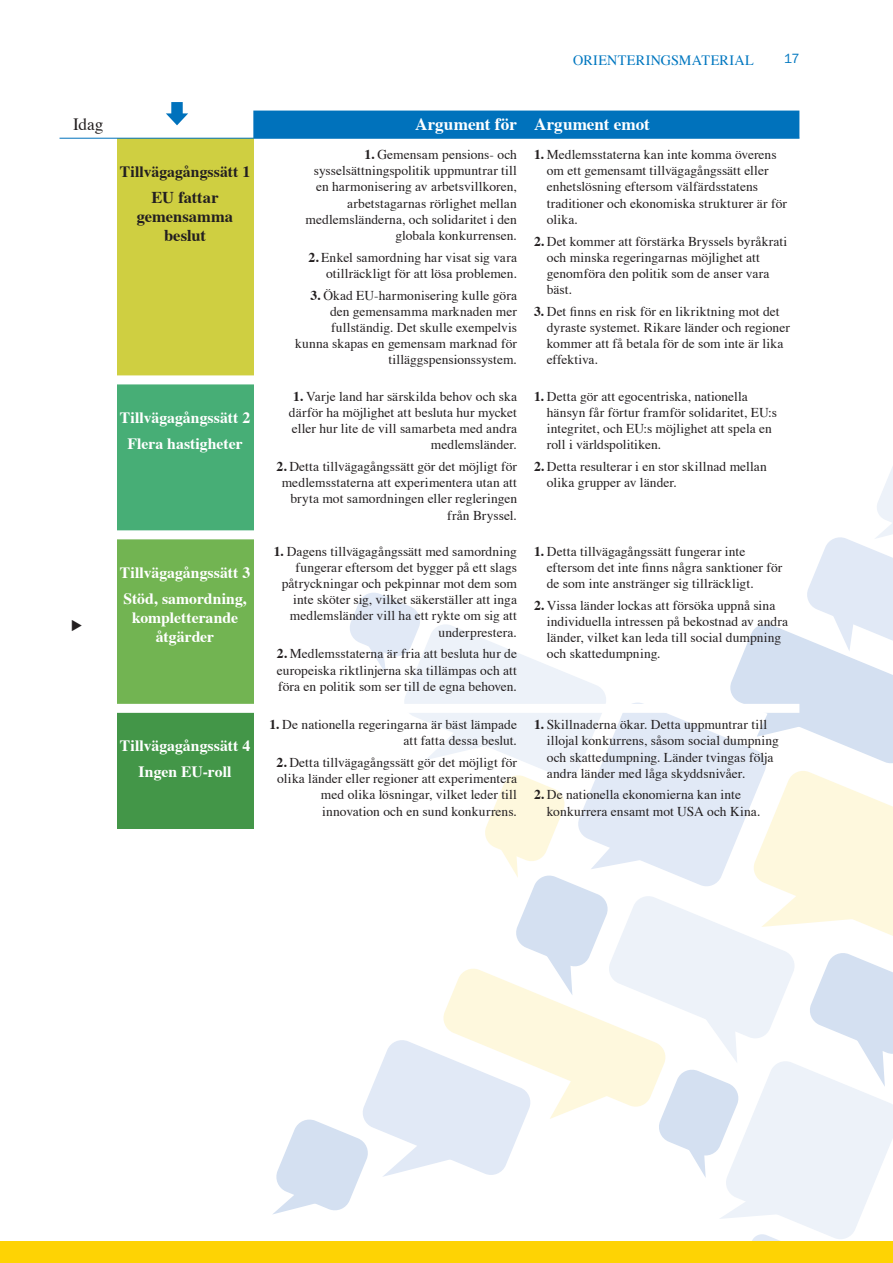
<style>
.page{position:relative;width:893px;height:1263px;background:#fff}
.page>*{position:absolute;margin:0;border:0;box-sizing:border-box;transform-origin:0 0}
.t1{font:700 17.25px "Times";letter-spacing:-.005em;color:#fff}
.t2{font:17.25px "Times";color:#231f20}
.t3{font:700 16.5px/18.8px "Times";color:#231f20;text-align:center}
.t4{font:700 15.75px/26.4px "Times";color:#fff;text-align:center}
.t5{font:700 15.75px "Times";letter-spacing:.005em;color:#231f20}
.t6{font:14.25px "Times";letter-spacing:.025em;color:#0077c0}
.t7{font:13.5px/16.2px "Times";color:#231f20}
.t8{font:13.5px "Franklin Gothic";color:#0077c0}
.s1{font-weight:700}
</style>
<div class="page">
<div style="left:0;top:1242px;width:893px;height:21px;background:#fed304"></div>
<div style="left:253px;top:111px;width:546px;height:27px;background:#0072bc"></div>
<div style="left:117px;top:138px;width:136px;height:242px;background:#cfcf41"></div>
<div style="left:117px;top:380px;width:136px;height:155px;background:#47ae76"></div>
<div style="left:117px;top:535px;width:136px;height:173px;background:#72b452"></div>
<div style="left:117px;top:708px;width:136px;height:121px;background:#439648"></div>
<hr style="left:60px;top:138px;width:465px;height:1px;background:#0072bc">
<hr style="left:525px;top:138px;width:274px;height:1px;background:#0072bc">
<div style="left:60px;top:375px;width:739px;height:9px;background:#fff"></div>
<div style="left:60px;top:530px;width:739px;height:9px;background:#fff"></div>
<div style="left:60px;top:704px;width:465px;height:9px;background:#fff"></div>
<svg style="left:166px;top:102px;width:22px;height:23px"></svg>
<svg style="left:272px;top:467px;width:621px;height:775px"></svg>
<p class="t6" style="left:573px;top:54px;width:182px">ORIENTERINGSMATERIAL</p>
<p class="t8" style="left:784px;top:54px;width:17px">17</p>
<p class="t2" style="left:73px;top:117px;width:32px">Idag</p>
<p class="t1" style="left:415px;top:117px;width:236px">Argument för Argument emot</p>
<p class="t5" style="left:120px;top:165px;width:132px">Tillvägagångssätt 1</p>
<p class="t3" style="left:137px;top:190px;width:98px">EU fattar gemensamma beslut</p>
<p class="t7" style="left:306px;top:147px;width:213px;text-align:right"><span class="s1">1.</span> Gemensam pensions- och sysselsättningspolitik uppmuntrar till en harmonisering av arbetsvillkoren, arbetstagarnas rörlighet mellan medlemsländerna, och solidaritet i den globala konkurrensen.</p>
<p class="t7" style="left:308px;top:250px;width:210px;text-align:right"><span class="s1">2.</span> Enkel samordning har visat sig vara otillräckligt för att lösa problemen.</p>
<p class="t7" style="left:295px;top:288px;width:223px;text-align:right"><span class="s1">3.</span> Ökad EU-harmonisering kulle göra den gemensamma marknaden mer fullständig. Det skulle exempelvis kunna skapas en gemensam marknad för tilläggspensionssystem.</p>
<p class="t7" style="left:547px;top:147px;width:242px;text-indent:-13px"><span class="s1">1.</span> Medlemsstaterna kan inte komma överens om ett gemensamt tillvägagångssätt eller enhetslösning eftersom välfärdsstatens traditioner och ekonomiska strukturer är för olika.</p>
<p class="t7" style="left:547px;top:234px;width:242px;text-indent:-13px"><span class="s1">2.</span> Det kommer att förstärka Bryssels byråkrati och minska regeringarnas möjlighet att genomföra den politik som de anser vara bäst.</p>
<p class="t7" style="left:547px;top:304px;width:245px;text-indent:-13px"><span class="s1">3.</span> Det finns en risk för en likriktning mot det dyraste systemet. Rikare länder och regioner kommer att få betala för de som inte är lika effektiva.</p>
<p class="t4" style="left:120px;top:405px;width:132px">Tillvägagångssätt 2<br>Flera hastigheter</p>
<p class="t4" style="left:120px;top:560px;width:132px;text-align:left">Tillvägagångssätt 3<br>Stöd, samordning,</p>
<p class="t4" style="left:132px;top:609px;width:107px;line-height:18.8px">kompletterande åtgärder</p>
<p class="t4" style="left:120px;top:734px;width:132px">Tillvägagångssätt 4<br>Ingen EU-roll</p>
<p class="t7" style="left:289px;top:389px;width:230px;text-align:right"><span class="s1">1.</span> Varje land har särskilda behov och ska därför ha möjlighet att besluta hur mycket eller hur lite de vill samarbeta med andra medlemsländer.</p>
<p class="t7" style="left:277px;top:459px;width:242px;text-align:right"><span class="s1">2.</span> Detta tillvägagångssätt gör det möjligt för medlemsstaterna att experimentera utan att bryta mot samordningen eller regleringen från Bryssel.</p>
<p class="t7" style="left:274px;top:544px;width:245px;text-align:right"><span class="s1">1.</span> Dagens tillvägagångssätt med samordning fungerar eftersom det bygger på ett slags påtryckningar och pekpinnar mot dem som inte sköter sig, vilket säkerställer att inga medlemsländer vill ha ett rykte om sig att underprestera.</p>
<p class="t7" style="left:277px;top:647px;width:242px;text-align:justify"><span class="s1">2.</span> Medlemsstaterna är fria att besluta hur de europeiska riktlinjerna ska tillämpas och att föra en politik som ser till de egna behoven.</p>
<p class="t7" style="left:270px;top:718px;width:249px;text-align:right"><span class="s1">1.</span> De nationella regeringarna är bäst lämpade att fatta dessa beslut.</p>
<p class="t7" style="left:277px;top:755px;width:242px;text-align:right"><span class="s1">2.</span> Detta tillvägagångssätt gör det möjligt för olika länder eller regioner att experimentera med olika lösningar, vilket leder till innovation och en sund konkurrens.</p>
<p class="t7" style="left:547px;top:389px;width:232px;text-indent:-13px"><span class="s1">1.</span> Detta gör att egocentriska, nationella hänsyn får förtur framför solidaritet, EU:s integritet, och EU:s möjlighet att spela en roll i världspolitiken.</p>
<p class="t7" style="left:547px;top:459px;width:222px;text-indent:-13px"><span class="s1">2.</span> Detta resulterar i en stor skillnad mellan olika grupper av länder.</p>
<p class="t7" style="left:547px;top:544px;width:237px;text-indent:-13px"><span class="s1">1.</span> Detta tillvägagångssätt fungerar inte eftersom det inte finns några sanktioner för de som inte anstränger sig tillräckligt.</p>
<p class="t7" style="left:547px;top:598px;width:243px;text-indent:-13px"><span class="s1">2.</span> Vissa länder lockas att försöka uppnå sina individuella intressen på bekostnad av andra länder, vilket kan leda till social dumpning och skattedumpning.</p>
<p class="t7" style="left:547px;top:718px;width:234px;text-indent:-13px"><span class="s1">1.</span> Skillnaderna ökar. Detta uppmuntrar till illojal konkurrens, såsom social dumpning och skattedumpning. Länder tvingas följa andra länder med låga skyddsnivåer.</p>
<p class="t7" style="left:547px;top:788px;width:215px;text-indent:-13px"><span class="s1">2.</span> De nationella ekonomierna kan inte konkurrera ensamt mot USA och Kina.</p>
</div>
